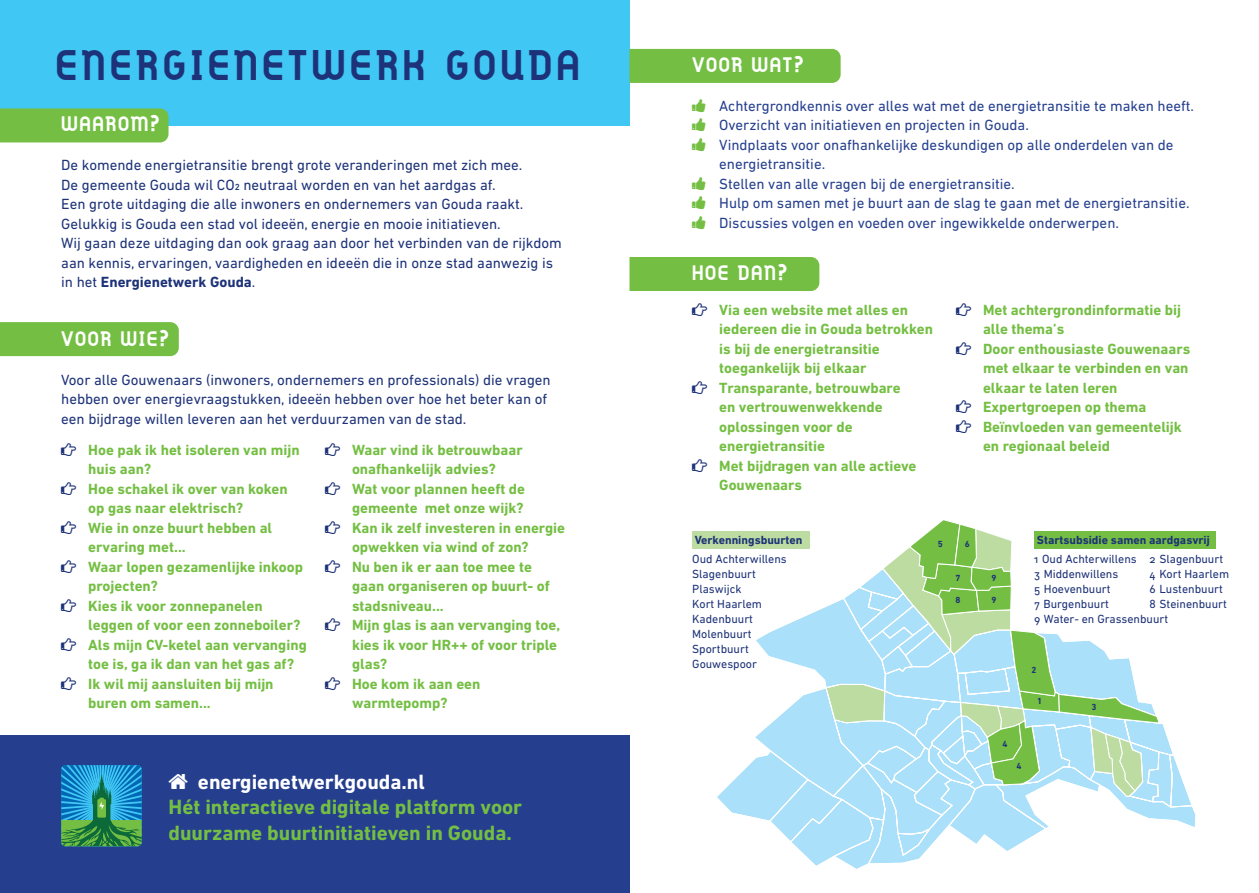
<style>
.page{position:relative;width:1259px;height:893px;background:#fff}
.page>*{position:absolute;margin:0;border:0;box-sizing:border-box;transform-origin:0 0}
.t1{font:42.75px "Gilbert Bold Preview 2";letter-spacing:.1em;color:#1d3278}
.Tussenkop{font:700 21px/25.5px "DIN Next LT Pro";color:#74bf43}
.Tussenkop_copy{font:21px "Gilbert Bold Preview 2";letter-spacing:.075em;color:#fff}
.Tussenkop-2{font:700 21px "DIN Next LT Pro";color:#fff}
.t2{font:700 15px/19.5px "DIN Next LT Pro";color:#74bf43}
.t3{font:15px/19.5px "DIN Next LT Pro";color:#1d3278}
.t4{font:15px/19.5px "DIN Next LT Pro";color:#253f8e}
.t5{font:12px "DIN Next LT Pro";color:#1d3278}
.t6{font:700 12px "DIN Next LT Pro";color:#1d3278}
.t7{font:700 9px "DIN Next LT Pro";color:#1d3278}
.s1{font-weight:700}
</style>
<div class="page">
<div style="left:0;top:0;width:629px;height:125px;background:#40c7f4"></div>
<div style="left:692px;top:532px;width:117px;height:17px;background:#bcdca1"></div>
<div style="left:1034px;top:532px;width:181px;height:17px;background:#74bf43"></div>
<div style="left:629px;top:257px;width:190px;height:34px;background:#74bf43"></div>
<div style="left:0;top:108px;width:168px;height:34px;background:#74bf43"></div>
<div style="left:629px;top:49px;width:211px;height:34px;background:#74bf43"></div>
<div style="left:0;top:322px;width:179px;height:34px;background:#74bf43"></div>
<svg style="left:715px;top:520px;width:481px;height:349px"></svg>
<div style="left:0;top:736px;width:629px;height:157px;background:#253f8e"></div>
<svg style="left:61px;top:765px;width:81px;height:81px;background:#2e9798"></svg>
<p class="t1" style="left:56px;top:28px;width:526px">ENERGIENETWERK GOUDA</p>
<p class="Tussenkop_copy" style="left:61px;top:106px;width:100px">WAAROM?</p>
<p class="t3" style="left:61px;top:155px;width:502px">De komende energietransitie brengt grote veranderingen met zich mee.<br>De gemeente Gouda wil CO2 neutraal worden en van het aardgas af.<br>Een grote uitdaging die alle inwoners en ondernemers van Gouda raakt.<br>Gelukkig is Gouda een stad vol ideeën, energie en mooie initiatieven.<br>Wij gaan deze uitdaging dan ook graag aan door het verbinden van de rijkdom aan kennis, ervaringen, vaardigheden en ideeën die in onze stad aanwezig is in het <span class="s1">Energienetwerk Gouda</span>.</p>
<p class="Tussenkop_copy" style="left:61px;top:320px;width:109px">VOOR WIE?</p>
<p class="t3" style="left:61px;top:370px;width:491px">Voor alle Gouwenaars (inwoners, ondernemers en professionals) die vragen hebben over energievraagstukken, ideeën hebben over hoe het beter kan of een bijdrage willen leveren aan het verduurzamen van de stad.</p>
<p class="t2" style="left:88px;top:440px;width:213px">Hoe pak ik het isoleren van mijn huis aan?</p>
<p class="t2" style="left:88px;top:479px;width:201px">Hoe schakel ik over van koken op gas naar elektrisch?</p>
<p class="t2" style="left:88px;top:518px;width:185px">Wie in onze buurt hebben al ervaring met...</p>
<p class="t2" style="left:88px;top:557px;width:216px">Waar lopen gezamenlijke inkoop projecten?</p>
<p class="t2" style="left:88px;top:596px;width:214px">Kies ik voor zonnepanelen leggen of voor een zonneboiler?</p>
<p class="t2" style="left:88px;top:635px;width:220px">Als mijn CV-ketel aan vervanging toe is, ga ik dan van het gas af?</p>
<p class="t2" style="left:88px;top:674px;width:187px">Ik wil mij aansluiten bij mijn buren om samen...</p>
<p class="t2" style="left:352px;top:440px;width:172px">Waar vind ik betrouwbaar onafhankelijk advies?</p>
<p class="t2" style="left:352px;top:479px;width:175px">Wat voor plannen heeft de gemeente met onze wijk?</p>
<p class="t2" style="left:352px;top:518px;width:214px">Kan ik zelf investeren in energie opwekken via wind of zon?</p>
<p class="t2" style="left:352px;top:557px;width:199px">Nu ben ik er aan toe mee te gaan organiseren op buurt- of stadsniveau...</p>
<p class="t2" style="left:352px;top:615px;width:210px">Mijn glas is aan vervanging toe, kies ik voor HR++ of voor triple glas?</p>
<p class="t2" style="left:352px;top:674px;width:130px">Hoe kom ik aan een warmtepomp?</p>
<p class="Tussenkop-2" style="left:198px;top:769px;width:228px">energienetwerkgouda.nl</p>
<p class="Tussenkop" style="left:168px;top:794px;width:355px">Hét interactieve digitale platform voor duurzame buurtinitiatieven in Gouda.</p>
<p class="Tussenkop_copy" style="left:692px;top:46px;width:113px">VOOR WAT?</p>
<p class="t4" style="left:719px;top:96px;width:476px">Achtergrondkennis over alles wat met de energietransitie te maken heeft.</p>
<p class="t4" style="left:719px;top:115px;width:311px">Overzicht van initiatieven en projecten in Gouda.</p>
<p class="t4" style="left:719px;top:135px;width:456px">Vindplaats voor onafhankelijke deskundigen op alle onderdelen van de energietransitie.</p>
<p class="t4" style="left:719px;top:174px;width:297px">Stellen van alle vragen bij de energietransitie.</p>
<p class="t4" style="left:719px;top:193px;width:472px">Hulp om samen met je buurt aan de slag te gaan met de energietransitie.</p>
<p class="t4" style="left:719px;top:213px;width:401px">Discussies volgen en voeden over ingewikkelde onderwerpen.</p>
<p class="Tussenkop_copy" style="left:692px;top:255px;width:97px">HOE DAN?</p>
<p class="t2" style="left:719px;top:300px;width:215px">Via een website met alles en iedereen die in Gouda betrokken is bij de energietransitie toegankelijk bij elkaar</p>
<p class="t2" style="left:719px;top:378px;width:183px">Transparante, betrouwbare en vertrouwenwekkende oplossingen voor de energietransitie</p>
<p class="t2" style="left:719px;top:456px;width:199px">Met bijdragen van alle actieve<br>Gouwenaars</p>
<p class="t2" style="left:983px;top:300px;width:199px">Met achtergrondinformatie bij alle thema’s</p>
<p class="t2" style="left:983px;top:339px;width:209px;text-align:justify">Door enthousiaste Gouwenaars met elkaar te verbinden en van elkaar te laten leren</p>
<p class="t2" style="left:983px;top:397px;width:165px">Expertgroepen op thema</p>
<p class="t2" style="left:983px;top:417px;width:200px">Beïnvloeden van gemeentelijk en regionaal beleid</p>
<p class="t6" style="left:694px;top:532px;width:109px">Verkenningsbuurten</p>
<p class="t5" style="left:692px;top:552px;width:96px">Oud Achterwillens</p>
<p class="t5" style="left:692px;top:567px;width:65px">Slagenbuurt</p>
<p class="t5" style="left:692px;top:582px;width:51px">Plaswijck</p>
<p class="t5" style="left:692px;top:597px;width:71px">Kort Haarlem</p>
<p class="t5" style="left:692px;top:612px;width:62px">Kadenbuurt</p>
<p class="t5" style="left:692px;top:627px;width:61px">Molenbuurt</p>
<p class="t5" style="left:692px;top:642px;width:58px">Sportbuurt</p>
<p class="t5" style="left:692px;top:657px;width:66px">Gouwespoor</p>
<p class="t7" style="left:938px;top:539px;width:7px">5</p>
<p class="t7" style="left:965px;top:539px;width:7px">6</p>
<p class="t7" style="left:955px;top:572px;width:7px">7</p>
<p class="t7" style="left:991px;top:572px;width:7px">9</p>
<p class="t7" style="left:955px;top:594px;width:7px">8</p>
<p class="t7" style="left:991px;top:594px;width:7px">9</p>
<p class="t6" style="left:1037px;top:532px;width:175px">Startsubsidie samen aardgasvrij</p>
<p class="t5" style="left:1034px;top:552px;width:190px">1 Oud Achterwillens 2 Slagenbuurt</p>
<p class="t5" style="left:1034px;top:567px;width:86px">3 Middenwillens</p>
<p class="t5" style="left:1149px;top:567px;width:81px">4 Kort Haarlem</p>
<p class="t5" style="left:1034px;top:582px;width:78px">5 Hoevenbuurt</p>
<p class="t5" style="left:1149px;top:582px;width:75px">6 Lustenbuurt</p>
<p class="t5" style="left:1034px;top:597px;width:76px">7 Burgenbuurt</p>
<p class="t5" style="left:1149px;top:597px;width:79px">8 Steinenbuurt</p>
<p class="t5" style="left:1034px;top:612px;width:136px">9 Water- en Grassenbuurt</p>
<p class="t7" style="left:1031px;top:664px;width:7px">2</p>
<p class="t7" style="left:1037px;top:696px;width:7px">1</p>
<p class="t7" style="left:1002px;top:739px;width:7px">4</p>
<p class="t7" style="left:1016px;top:761px;width:7px">4</p>
<p class="t7" style="left:1091px;top:702px;width:7px">3</p>
</div>
